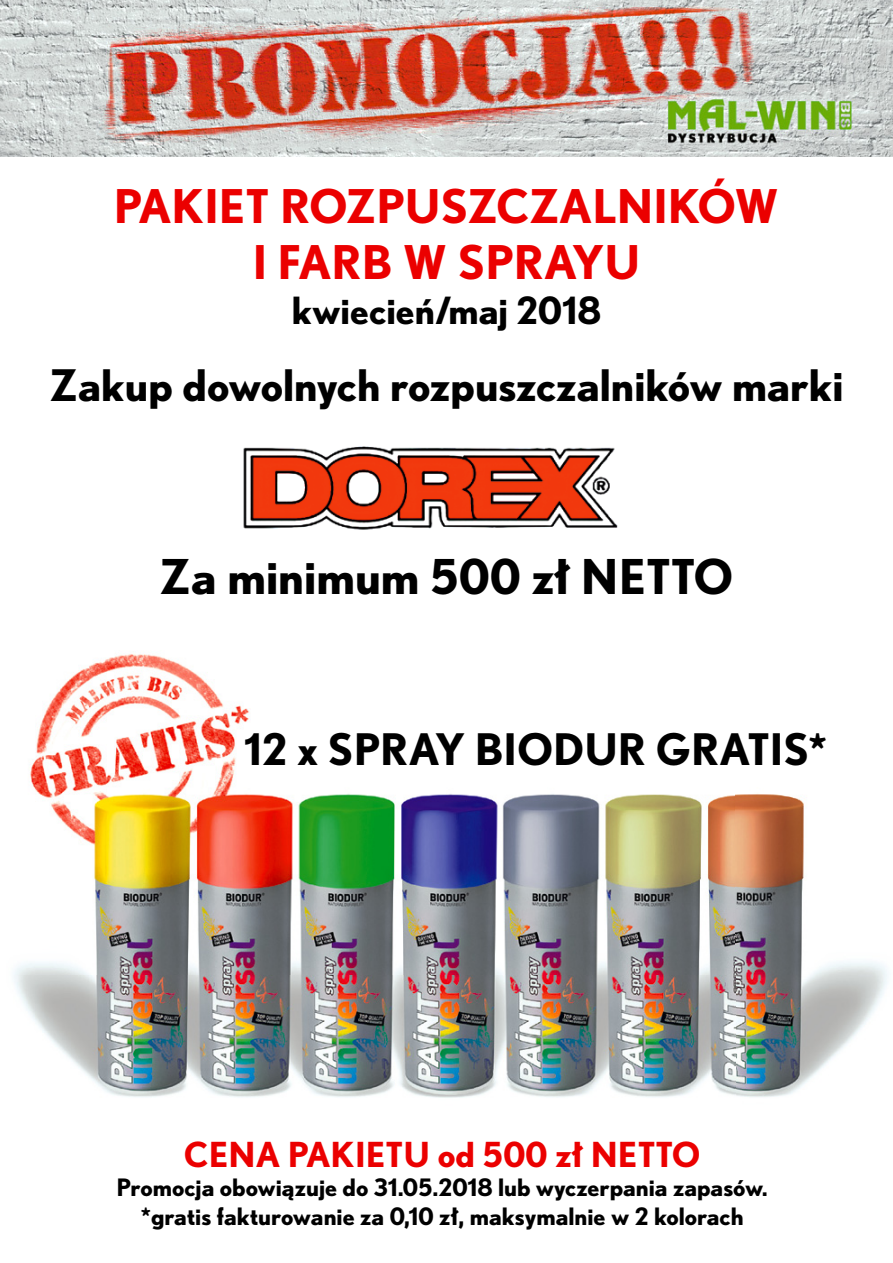
<style>
.page{position:relative;width:893px;height:1263px;background:#fff}
.page>*{position:absolute;margin:0;border:0;box-sizing:border-box;transform-origin:0 0}
.t1{font:700 48px "Nobel CE";color:#000}
.t2{font:700 46.5px/55.8px "Nobel CE";color:#eb0000;text-align:center}
.t3{font:700 43.5px "Nobel CE";color:#000}
.t4{font:700 37.5px "Nobel CE";color:#000}
.t5{font:700 34.5px "Nobel CE";color:#eb0000}
.t6{font:700 24px/28.8px "Nobel CE";color:#000;text-align:center}
</style>
<div class="page">
<img style="left:14px;top:654px;width:874px;height:444px">
<img style="left:0;top:0;width:893px;height:157px">
<img style="left:243px;top:446px;width:375px;height:84px">
<h2 class="t2" style="left:114px;top:177px;width:666px">PAKIET ROZPUSZCZALNIKÓW<br>I FARB W SPRAYU</h2>
<h3 class="t4" style="left:292px;top:288px;width:311px">kwiecień/maj 2018</h3>
<h3 class="t3" style="left:50px;top:360px;width:795px">Zakup dowolnych rozpuszczalników marki</h3>
<h1 class="t1" style="left:159px;top:548px;width:576px">Za minimum 500 zł NETTO</h1>
<h3 class="t3" style="left:245px;top:724px;width:584px">12 x SPRAY BIODUR GRATIS*</h3>
<h3 class="t5" style="left:184px;top:1134px;width:518px">CENA PAKIETU od 500 zł NETTO</h3>
<p class="t6" style="left:117px;top:1172px;width:653px">Promocja obowiązuje do 31.05.2018 lub wyczerpania zapasów. *gratis fakturowanie za 0,10 zł, maksymalnie w 2 kolorach</p>
</div>
